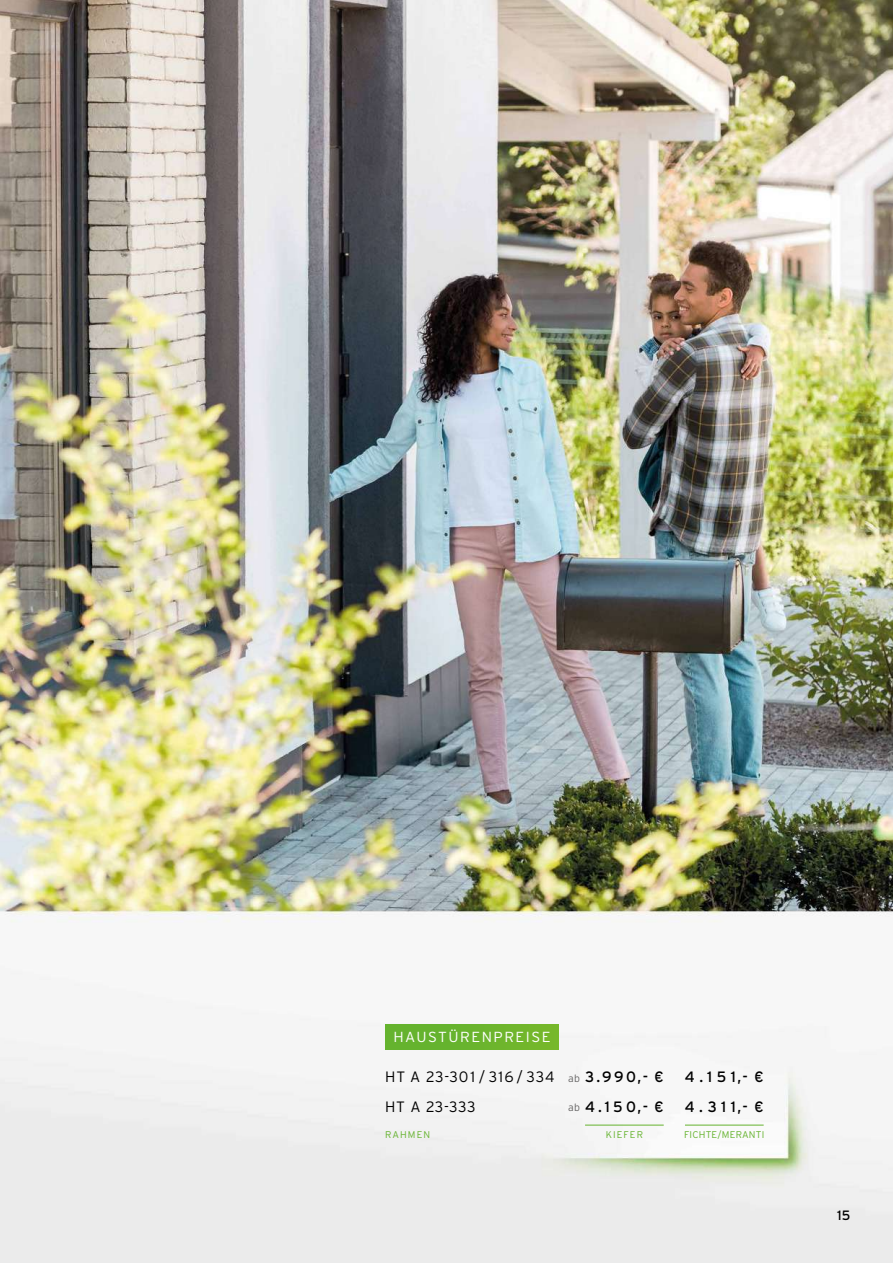
<style>
.page{position:relative;width:893px;height:1263px;background:#fff}
.page>*{position:absolute;margin:0;border:0;box-sizing:border-box;transform-origin:0 0}
.t1{font:300 15px "Interstate";letter-spacing:.055em;color:#000}
.t2{font:15px "Interstate";letter-spacing:.295em;color:#000}
.t3{font:300 14.55px "Interstate";letter-spacing:.1em;color:#fff}
.t4{font:13.5px "Interstate";color:#000}
.t5{font:300 9.75px "Interstate";letter-spacing:.02em;color:#65b32e}
.s1{font-size:10.5px;color:#646363}
.s2{font-weight:400}
.s3{font-weight:300;font-size:10.5px;color:#646363}
</style>
<div class="page">
<img style="left:0;top:0;width:893px;height:1263px">
<hr style="left:585px;top:1125px;width:79px;height:1px;background:#65b32e">
<hr style="left:685px;top:1125px;width:79px;height:1px;background:#65b32e">
<div style="left:386px;top:1024px;width:172px;height:25px;background:#69b42d"></div>
<p class="t3" style="left:393px;top:1029px;width:159px">HAUSTÜRENPREISE</p>
<p class="t1" style="left:385px;top:1068px;width:280px">HT A 23-301 / 316 / 334 <span class="s1">ab</span> <span class="s2">3.990,- €</span></p>
<p class="t2" style="left:685px;top:1068px;width:80px">4.151,- €</p>
<p class="t1" style="left:385px;top:1098px;width:92px">HT A 23-333</p>
<p class="t2" style="left:568px;top:1098px;width:97px"><span class="s3">ab</span> 4.150,- €</p>
<p class="t2" style="left:685px;top:1098px;width:80px">4.311,- €</p>
<p class="t5" style="left:385px;top:1128px;width:47px">RAHMEN</p>
<p class="t5" style="left:606px;top:1129px;width:39px">KIEFER</p>
<p class="t5" style="left:684px;top:1129px;width:82px">FICHTE/MERANTI</p>
<p class="t4" style="left:837px;top:1208px;width:15px">15</p>
</div>
